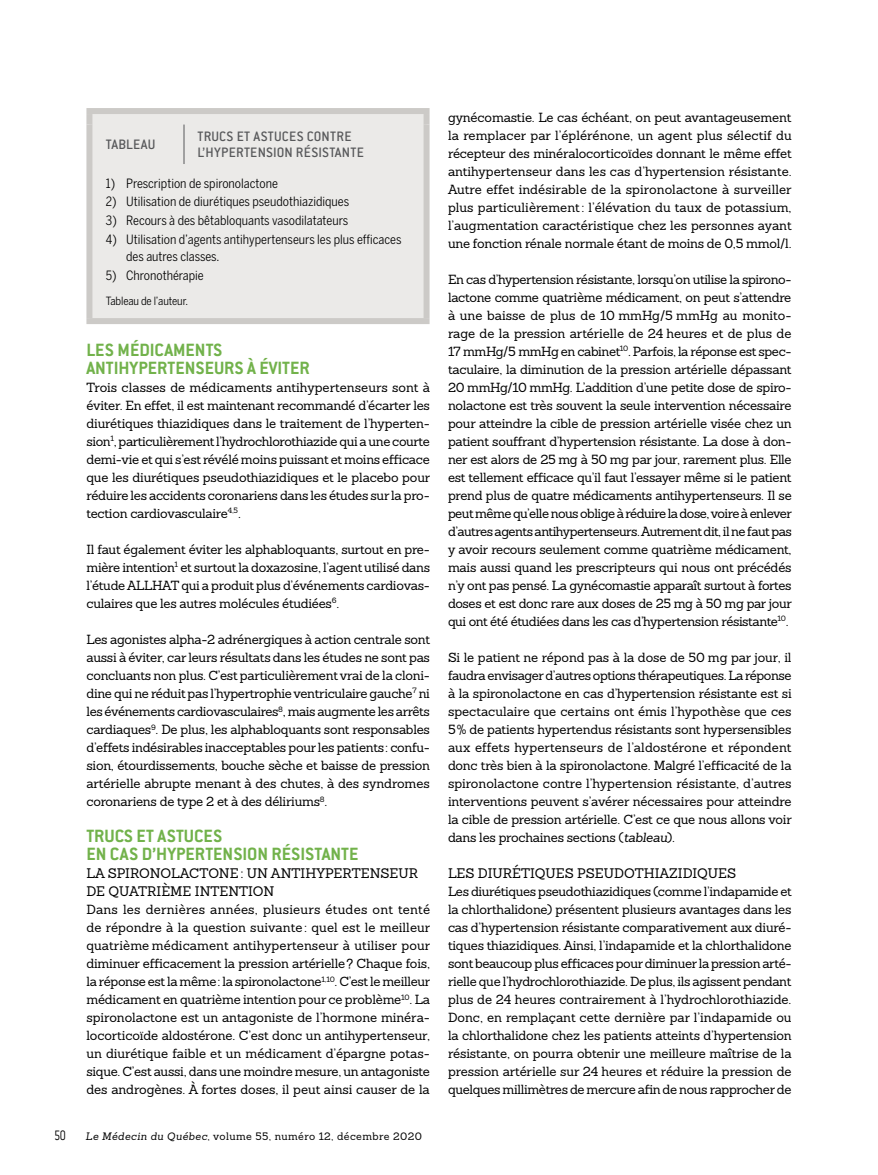
<style>
.page{position:relative;width:878px;height:1175px;background:#fff}
.page>*{position:absolute;margin:0;border:0;box-sizing:border-box;transform-origin:0 0}
.t1{font:700 19.5px/18px "Conduit ITC Std";color:#72b24b}
.t2{font:500 15px/16.5px "Conduit ITC Std";letter-spacing:.02em;color:#58595b}
.t3{font:300 15px "Conduit ITC Std";color:#000;scale:.8 1}
.t4{font:13.5px/18px "Sanchez Slab";color:#000}
.t5{font:12.9px/18px "Sanchez Slab";letter-spacing:-.02em;color:#000;text-align:justify}
.t6{font:12.75px/17px "Benton Sans Cond";color:#000}
.t7{font:11.25px "Benton Sans Cond";letter-spacing:-.01em;color:#000}
.t8{font:10.5px "Sanchez Slab";letter-spacing:.04em;color:#000}
.s1{font-style:italic}
</style>
<div class="page">
<div style="left:92px;top:114px;width:331px;height:204px;background:#ebeae8"></div>
<div style="left:423px;top:114px;width:6px;height:10px;background:#cccac7"></div>
<div style="left:86px;top:124px;width:6px;height:40px;background:#cccac7"></div>
<div style="left:423px;top:124px;width:6px;height:40px;background:#cccac7"></div>
<div style="left:423px;top:164px;width:6px;height:154px;background:#cccac7"></div>
<div style="left:86px;top:108px;width:98px;height:6px;background:#cccac7"></div>
<div style="left:86px;top:114px;width:6px;height:10px;background:#cccac7"></div>
<div style="left:184px;top:108px;width:245px;height:6px;background:#cccac7"></div>
<hr style="left:184px;top:124px;width:1px;height:40px;background:#58595b">
<div style="left:86px;top:164px;width:6px;height:154px;background:#cccac7"></div>
<div style="left:86px;top:318px;width:98px;height:6px;background:#cccac7"></div>
<div style="left:184px;top:318px;width:245px;height:6px;background:#cccac7"></div>
<p class="t2" style="left:106px;top:136px;width:51px">TABLEAU</p>
<p class="t2" style="left:197px;top:127px;width:168px">TRUCS ET ASTUCES CONTRE<br>L’HYPERTENSION RÉSISTANTE</p>
<p class="t6" style="left:106px;top:174px;width:173px">1) Prescription de spironolactone</p>
<p class="t6" style="left:106px;top:193px;width:245px">2) Utilisation de diurétiques pseudothiazidiques</p>
<p class="t6" style="left:106px;top:212px;width:244px">3) Recours à des bêtabloquants vasodilatateurs</p>
<p class="t6" style="left:126px;top:231px;width:277px;text-indent:-20px">4) Utilisation d’agents antihypertenseurs les plus efficaces des autres classes.</p>
<p class="t6" style="left:106px;top:267px;width:99px">5) Chronothérapie</p>
<p class="t7" style="left:106px;top:294px;width:84px">Tableau de l’auteur.</p>
<h1 class="t1" style="left:86px;top:340px;width:225px">LES MÉDICAMENTS<br>ANTIHYPERTENSEURS À ÉVITER</h1>
<p class="t5" style="left:86px;top:378px;width:345px">Trois classes de médicaments antihypertenseurs sont à éviter. En effet, il est maintenant recommandé d’écarter les diurétiques thiazidiques dans le traitement de l’hyperten&shy;sion<sup>1</sup>, particulièrement l’hydrochlorothiazide qui a une courte demi-vie et qui s’est révélé moins puissant et moins efficace que les diurétiques pseudothiazidiques et le placebo pour réduire les accidents coronariens dans les études sur la pro&shy;tection cardiovasculaire<sup>4,5</sup>.</p>
<p class="t5" style="left:86px;top:540px;width:345px">Il faut également éviter les alphabloquants, surtout en pre&shy;mière intention<sup>1</sup> et surtout la doxazosine, l’agent utilisé dans l’étude ALLHAT qui a produit plus d’événements cardiovas&shy;culaires que les autres molécules étudiées<sup>6</sup>.</p>
<p class="t5" style="left:86px;top:630px;width:345px">Les agonistes alpha-2 adrénergiques à action centrale sont aussi à éviter, car leurs résultats dans les études ne sont pas concluants non plus. C’est particulièrement vrai de la cloni&shy;dine qui ne réduit pas l’hypertrophie ventriculaire gauche<sup>7</sup> ni les événements cardiovasculaires<sup>8</sup>, mais augmente les arrêts cardiaques<sup>9</sup>. De plus, les alphabloquants sont responsables d’effets indésirables inacceptables pour les patients: confu&shy;sion, étourdissements, bouche sèche et baisse de pression artérielle abrupte menant à des chutes, à des syndromes coronariens de type 2 et à des déliriums<sup>8</sup>.</p>
<h1 class="t1" style="left:86px;top:826px;width:273px">TRUCS ET ASTUCES<br>EN CAS D’HYPERTENSION RÉSISTANTE</h1>
<p class="t4" style="left:86px;top:864px;width:333px">LA SPIRONOLACTONE: UN ANTIHYPERTENSEUR<br>DE QUATRIÈME INTENTION</p>
<p class="t5" style="left:86px;top:900px;width:345px">Dans les dernières années, plusieurs études ont tenté de répondre à la question suivante: quel est le meilleur quatrième médicament antihypertenseur à utiliser pour diminuer efficacement la pression artérielle? Chaque fois, la réponse est la même: la spironolactone<sup>1,10</sup>. C’est le meilleur médicament en quatrième intention pour ce problème<sup>10</sup>. La spironolactone est un antagoniste de l’hormone minéra&shy;locorticoïde aldostérone. C’est donc un antihypertenseur, un diurétique faible et un médicament d’épargne potas&shy;sique. C’est aussi, dans une moindre mesure, un antagoniste des androgènes. À fortes doses, il peut ainsi causer de la</p>
<p class="t3" style="left:54px;top:1126px;width:17px">50</p>
<p class="t8" style="left:86px;top:1129px;width:338px"><span class="s1">Le Médecin du Québec</span>, volume 55, numéro 12, décembre 2020</p>
<p class="t5" style="left:448px;top:108px;width:345px">gynécomastie. Le cas échéant, on peut avantageusement la remplacer par l’éplérénone, un agent plus sélectif du récepteur des minéralocorticoïdes donnant le même effet antihypertenseur dans les cas d’hypertension résistante.<br>Autre effet indésirable de la spironolactone à surveiller plus particulièrement: l’élévation du taux de potassium, l’augmentation caractéristique chez les personnes ayant une fonction rénale normale étant de moins de 0,5 mmol/l.</p>
<p class="t5" style="left:448px;top:270px;width:345px">En cas d’hypertension résistante, lorsqu’on utilise la spirono&shy;lactone comme quatrième médicament, on peut s’attendre à une baisse de plus de 10 mmHg/5 mmHg au monito&shy;rage de la pression artérielle de 24 heures et de plus de 17 mmHg/5 mmHg en cabinet<sup>10</sup>. Parfois, la réponse est spec&shy;taculaire, la diminution de la pression artérielle dépassant 20 mmHg/10 mmHg. L’addition d’une petite dose de spiro&shy;nolactone est très souvent la seule intervention nécessaire pour atteindre la cible de pression artérielle visée chez un patient souffrant d’hypertension résistante. La dose à don&shy;ner est alors de 25 mg à 50 mg par jour, rarement plus. Elle est tellement efficace qu’il faut l’essayer même si le patient prend plus de quatre médicaments antihypertenseurs. Il se peut même qu’elle nous oblige à réduire la dose, voire à enlever d’autres agents antihypertenseurs. Autrement dit, il ne faut pas y avoir recours seulement comme quatrième médicament, mais aussi quand les prescripteurs qui nous ont précédés n’y ont pas pensé. La gynécomastie apparaît surtout à fortes doses et est donc rare aux doses de 25 mg à 50 mg par jour qui ont été étudiées dans les cas d’hypertension résistante<sup>10</sup>.</p>
<p class="t5" style="left:448px;top:648px;width:345px">Si le patient ne répond pas à la dose de 50 mg par jour, il faudra envisager d’autres options thérapeutiques. La réponse à la spironolactone en cas d’hypertension résistante est si spectaculaire que certains ont émis l’hypothèse que ces 5% de patients hypertendus résistants sont hypersensibles aux effets hypertenseurs de l’aldostérone et répondent donc très bien à la spironolactone. Malgré l’efficacité de la spironolactone contre l’hypertension résistante, d’autres interventions peuvent s’avérer nécessaires pour atteindre la cible de pression artérielle. C’est ce que nous allons voir dans les prochaines sections (<span class="s1">tableau</span>).</p>
<p class="t4" style="left:448px;top:864px;width:290px">LES DIURÉTIQUES PSEUDOTHIAZIDIQUES</p>
<p class="t5" style="left:448px;top:882px;width:345px">Les diurétiques pseudothiazidiques (comme l’indapamide et la chlorthalidone) présentent plusieurs avantages dans les cas d’hypertension résistante comparativement aux diuré&shy;tiques thiazidiques. Ainsi, l’indapamide et la chlorthalidone sont beaucoup plus efficaces pour diminuer la pression arté&shy;rielle que l’hydrochlorothiazide. De plus, ils agissent pendant plus de 24 heures contrairement à l’hydrochlorothiazide.<br>Donc, en remplaçant cette dernière par l’indapamide ou la chlorthalidone chez les patients atteints d’hypertension résistante, on pourra obtenir une meilleure maîtrise de la pression artérielle sur 24 heures et réduire la pression de quelques millimètres de mercure afin de nous rapprocher de</p>
</div>
